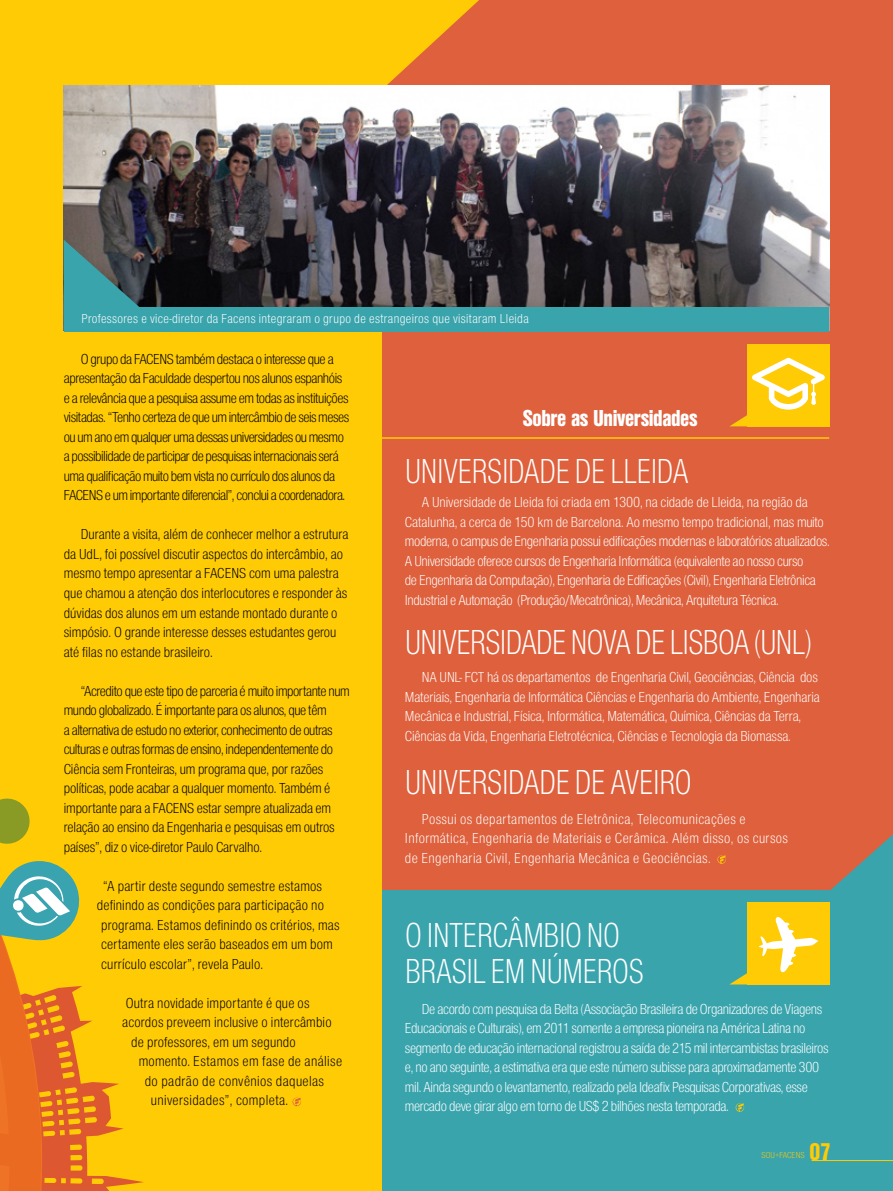
<style>
.page{position:relative;width:893px;height:1191px;background:#ffcb05}
.page>*{position:absolute;margin:0;border:0;box-sizing:border-box;transform-origin:0 0}
.t1{font:36px "Nimbus Sans DOT Ligh Cond";letter-spacing:-.02em;color:#fff;scale:.89 1}
.t2{font:25.2px "Nimbus Sans DOT Blac Cond";color:#ffcb05}
.t3{font:24px "Nimbus Sans DOT Blac Cond";letter-spacing:-.02em;color:#fff}
.t4{font:15px/19.5px "Nimbus Sans DOT Ligh Cond";letter-spacing:-.025em;color:#fff}
.t5{font:15px/19.5px "Nimbus Sans DOT Ligh Cond";letter-spacing:-.01em;color:#000}
.t6{font:15px/19.5px "Nimbus Sans DOT Ligh Cond";letter-spacing:-.035em;color:#000}
.t7{font:15px "Nimbus Sans DOT Ligh Cond";letter-spacing:.01em;color:#000}
.t8{font:15px/19.5px "Nimbus Sans DOT Ligh Cond";letter-spacing:.025em;color:#fff}
.t9{font:15px "Nimbus Sans DOT Ligh Cond";letter-spacing:.025em;color:#000}
.t10{font:13.5px "Nimbus Sans DOT Ligh Cond";letter-spacing:.025em;color:#fff}
.t11{font:9px "Nimbus Sans DOT Ligh Cond";color:#ffcb05}
</style>
<div class="page">
<div style="left:383px;top:0;width:510px;height:890px;background:#de603c"></div>
<div style="left:383px;top:890px;width:510px;height:301px;background:#3aa4ad"></div>
<svg style="left:0;top:798px;width:144px;height:393px"></svg>
<hr style="left:812px;top:1160px;width:81px;height:1px;background:#ffcb05">
<div style="left:747px;top:902px;width:82px;height:82px;background:#ffcb05"></div>
<svg style="left:730px;top:917px;width:88px;height:67px"></svg>
<svg style="left:293px;top:1097px;width:8px;height:9px"></svg>
<svg style="left:736px;top:1103px;width:8px;height:9px"></svg>
<svg style="left:717px;top:855px;width:9px;height:9px"></svg>
<svg style="left:383px;top:0;width:96px;height:85px"></svg>
<svg style="left:830px;top:834px;width:63px;height:56px"></svg>
<div style="left:747px;top:344px;width:82px;height:82px;background:#ffcb05"></div>
<svg style="left:730px;top:358px;width:95px;height:68px"></svg>
<hr style="left:371px;top:437px;width:458px;height:2px;background:#ffcb05">
<img style="left:64px;top:85px;width:765px;height:222px">
<svg style="left:64px;top:240px;width:102px;height:91px"></svg>
<div style="left:65px;top:307px;width:764px;height:24px;background:#3aa4ad"></div>
<p class="t10" style="left:81px;top:311px;width:449px">Professores e vice-diretor da Facens integraram o grupo de estrangeiros que visitaram Lleida</p>
<p class="t6" style="left:64px;top:349px;width:287px;text-indent:17px">O grupo da FACENS também destaca o interesse que a apresentação da Faculdade despertou nos alunos espanhóis e a relevância que a pesquisa assume em todas as instituições visitadas. “Tenho certeza de que um intercâmbio de seis meses ou um ano em qualquer uma dessas universidades ou mesmo a possibilidade de participar de pesquisas internacionais será uma qualificação muito bem vista no currículo dos alunos da FACENS e um importante diferencial”, conclui a coordenadora.</p>
<p class="t5" style="left:64px;top:525px;width:286px;text-indent:17px">Durante a visita, além de conhecer melhor a estrutura da UdL, foi possível discutir aspectos do intercâmbio, ao mesmo tempo apresentar a FACENS com uma palestra que chamou a atenção dos interlocutores e responder às dúvidas dos alunos em um estande montado durante o simpósio. O grande interesse desses estudantes gerou até filas no estande brasileiro.</p>
<p class="t5" style="left:64px;top:681px;width:288px;text-indent:17px">“Acredito que este tipo de parceria é muito importante num mundo globalizado. É importante para os alunos, que têm<br>a alternativa de estudo no exterior, conhecimento de outras culturas e outras formas de ensino, independentemente do Ciência sem Fronteiras, um programa que, por razões políticas, pode acabar a qualquer momento. Também é importante para a FACENS estar sempre atualizada em relação ao ensino da Engenharia e pesquisas em outros países”, diz o vice-diretor Paulo Carvalho.</p>
<p class="t7" style="left:103px;top:877px;width:220px">“A partir deste segundo semestre estamos</p>
<p class="t7" style="left:97px;top:897px;width:229px">definindo as condições para participação no</p>
<p class="t7" style="left:101px;top:916px;width:240px">programa. Estamos definindo os critérios, mas</p>
<p class="t7" style="left:101px;top:936px;width:233px">certamente eles serão baseados em um bom</p>
<p class="t7" style="left:101px;top:955px;width:163px">currículo escolar”, revela Paulo.</p>
<p class="t7" style="left:126px;top:994px;width:185px">Outra novidade importante é que os</p>
<p class="t7" style="left:122px;top:1014px;width:211px">acordos preveem inclusive o intercâmbio</p>
<p class="t7" style="left:131px;top:1033px;width:166px">de professores, em um segundo</p>
<p class="t9" style="left:139px;top:1053px;width:205px">momento. Estamos em fase de análise</p>
<p class="t9" style="left:145px;top:1072px;width:181px">do padrão de convênios daquelas</p>
<p class="t9" style="left:151px;top:1092px;width:139px">universidades”, completa.</p>
<h3 class="t3" style="left:523px;top:404px;width:176px">Sobre as Universidades</h3>
<h1 class="t1" style="left:405px;top:451px;width:17px">universidade</h1>
<h1 class="t1" style="left:575px;top:451px;width:70px">de Lleida</h1>
<p class="t4" style="left:405px;top:493px;width:426px;text-indent:17px">A Universidade de Lleida foi criada em 1300, na cidade de Lleida, na região da Catalunha, a cerca de 150 km de Barcelona. Ao mesmo tempo tradicional, mas muito moderna, o campus de Engenharia possui edificações modernas e laboratórios atualizados.<br>A Universidade oferece cursos de Engenharia Informática (equivalente ao nosso curso<br>de Engenharia da Computação), Engenharia de Edificações (Civil), Engenharia Eletrônica Industrial e Automação (Produção/Mecatrônica), Mecânica, Arquitetura Técnica.</p>
<h1 class="t1" style="left:405px;top:621px;width:33px">Universidade</h1>
<h1 class="t1" style="left:571px;top:621px;width:141px">Nova de Lisboa</h1>
<h1 class="t1" style="left:754px;top:621px;width:67px">(UNL)</h1>
<p class="t4" style="left:405px;top:667px;width:416px;text-indent:17px">NA UNL- FCT há os departamentos de Engenharia Civil, Geociências, Ciência dos Materiais, Engenharia de Informática Ciências e Engenharia do Ambiente, Engenharia Mecânica e Industrial, Física, Informática, Matemática, Química, Ciências da Terra, Ciências da Vida, Engenharia Eletrotécnica, Ciências e Tecnologia da Biomassa.</p>
<h1 class="t1" style="left:405px;top:762px;width:34px">Universidade</h1>
<h1 class="t1" style="left:575px;top:762px;width:72px">de Aveiro</h1>
<p class="t8" style="left:405px;top:809px;width:385px;text-indent:17px">Possui os departamentos de Eletrônica, Telecomunicações e<br>Informática, Engenharia de Materiais e Cerâmica. Além disso, os cursos de Engenharia Civil, Engenharia Mecânica e Geociências.</p>
<h1 class="t1" style="left:405px;top:915px;width:40px">O interc</h1>
<h1 class="t1" style="left:508px;top:915px;width:34px">âmbio</h1>
<h1 class="t1" style="left:587px;top:915px;width:18px">no</h1>
<h1 class="t1" style="left:405px;top:951px;width:33px">Brasil</h1>
<h1 class="t1" style="left:491px;top:951px;width:99px">em números</h1>
<p class="t4" style="left:405px;top:999px;width:425px;text-indent:17px">De acordo com pesquisa da Belta (Associação Brasileira de Organizadores de Viagens Educacionais e Culturais), em 2011 somente a empresa pioneira na América Latina no segmento de educação internacional registrou a saída de 215 mil intercambistas brasileiros e, no ano seguinte, a estimativa era que este número subisse para aproximadamente 300 mil. Ainda segundo o levantamento, realizado pela Ideafix Pesquisas Corporativas, esse mercado deve girar algo em torno de US$ 2 bilhões nesta temporada.</p>
<p class="t11" style="left:762px;top:1150px;width:44px">SOU+FACENS</p>
<h2 class="t2" style="left:810px;top:1137px;width:23px">07</h2>
</div>
